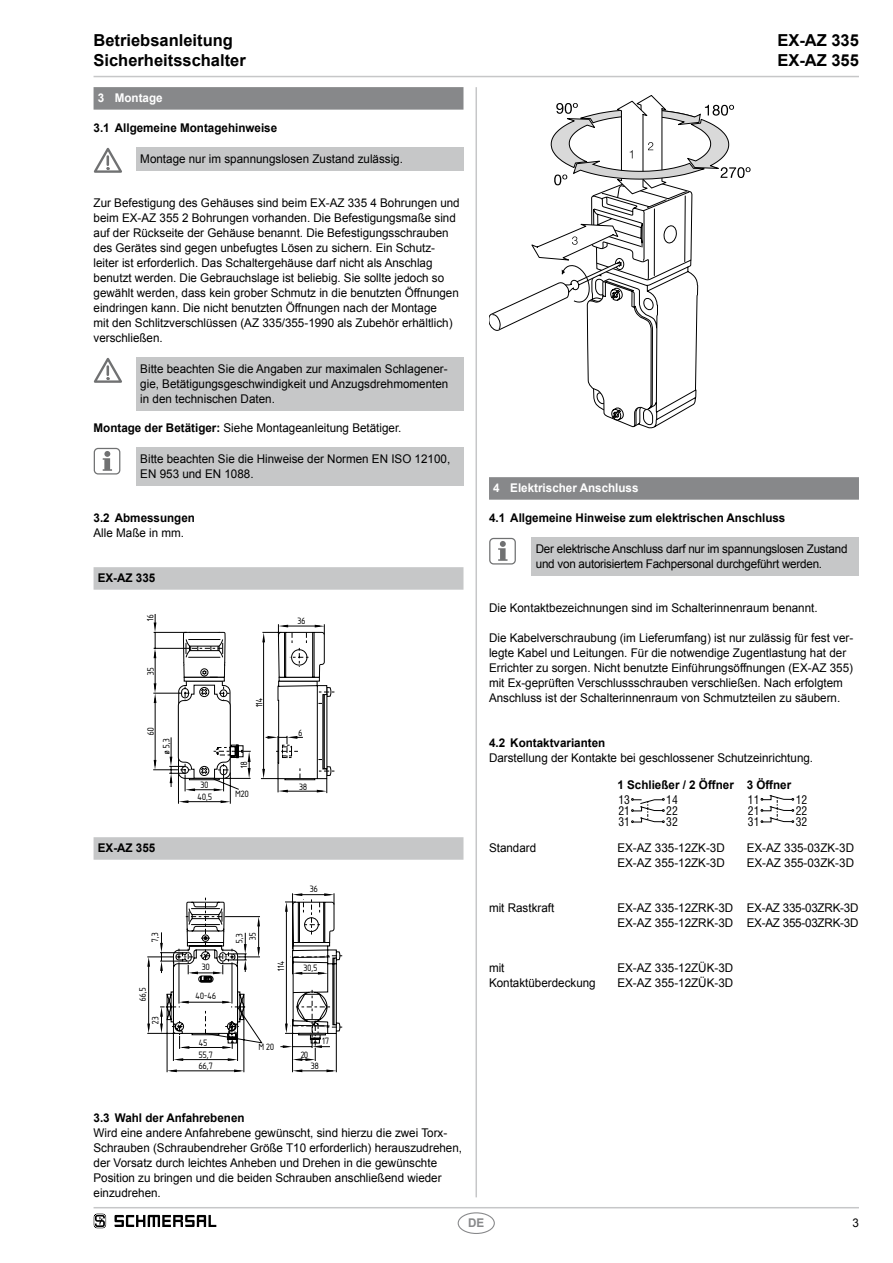
<style>
.page{position:relative;width:893px;height:1263px;background:#fff}
.page>*{position:absolute;margin:0;border:0;box-sizing:border-box;transform-origin:0 0}
.t1{font:700 16.5px/19.8px "Arial";color:#000}
.t2{font:14.4px/22.8px "Isonorm 3098";color:#000}
.t3{font:12px/15px "Arial";color:#000}
.t4{font:700 12px "Arial";color:#000}
.t5{font:12px/15px "Arial";letter-spacing:-.02em;color:#000}
.t6{font:700 12px "Arial";color:#fff}
.t7{font:700 12px "Arial";color:#87888a}
.t8{font:condensed 11.55px/11.2px "Swiss 721 BT";color:#000;text-align:justify}
.s1{font-weight:700}
</style>
<div class="page">
<svg style="left:94px;top:1213px;width:12px;height:15px"></svg>
<svg style="left:115px;top:1215px;width:101px;height:12px"></svg>
<hr style="left:94px;top:1207px;width:765px;height:1px;background:#c6c7c8">
<hr style="left:94px;top:76px;width:765px;height:1px;background:#c6c7c8">
<hr style="left:475px;top:87px;width:2px;height:1110px;background:#c6c7c8">
<div style="left:458px;top:1212px;width:37px;height:22px;border:1px solid #87888a;border-radius:50%"></div>
<div style="left:94px;top:87px;width:369px;height:23px;background:#87888a"></div>
<div style="left:94px;top:567px;width:369px;height:23px;background:#c6c7c8"></div>
<div style="left:94px;top:837px;width:369px;height:23px;background:#c6c7c8"></div>
<div style="left:136px;top:147px;width:327px;height:24px;background:#c6c7c8"></div>
<svg style="left:94px;top:148px;width:28px;height:25px"></svg>
<div style="left:136px;top:357px;width:327px;height:54px;background:#c6c7c8"></div>
<svg style="left:94px;top:358px;width:28px;height:25px"></svg>
<div style="left:136px;top:447px;width:327px;height:39px;background:#c6c7c8"></div>
<div style="left:94px;top:448px;width:26px;height:26px;border:1px solid #707172;border-radius:4px"></div>
<svg style="left:103px;top:451px;width:9px;height:20px"></svg>
<svg style="left:153px;top:589px;width:182px;height:215px"></svg>
<svg style="left:147px;top:893px;width:195px;height:179px"></svg>
<div style="left:489px;top:477px;width:370px;height:23px;background:#87888a"></div>
<svg style="left:489px;top:95px;width:262px;height:334px"></svg>
<div style="left:531px;top:537px;width:328px;height:39px;background:#c6c7c8"></div>
<div style="left:489px;top:538px;width:27px;height:26px;border:1px solid #707172;border-radius:4px"></div>
<svg style="left:498px;top:541px;width:10px;height:20px"></svg>
<svg style="left:631px;top:798px;width:33px;height:25px"></svg>
<svg style="left:761px;top:795px;width:33px;height:28px"></svg>
<h1 class="t1" style="left:94px;top:31px;width:154px">Betriebsanleitung<br>Sicherheitsschalter</h1>
<p class="t6" style="left:98px;top:90px;width:66px">3 Montage</p>
<p class="t4" style="left:94px;top:120px;width:185px">3.1 Allgemeine Montagehinweise</p>
<p class="t3" style="left:140px;top:152px;width:264px">Montage nur im spannungslosen Zustand zulässig.</p>
<p class="t3" style="left:94px;top:196px;width:368px">Zur Befestigung des Gehäuses sind beim EX-AZ 335 4 Bohrungen und beim EX-AZ 355 2 Bohrungen vorhanden. Die Befestigungsmaße sind auf der Rückseite der Gehäuse benannt. Die Befestigungsschrauben des Gerätes sind gegen unbefugtes Lösen zu sichern. Ein Schutz&shy;leiter ist erforderlich. Das Schaltergehäuse darf nicht als Anschlag benutzt werden. Die Gebrauchslage ist beliebig. Sie sollte jedoch so gewählt werden, dass kein grober Schmutz in die benutzten Öffnungen eindringen kann. Die nicht benutzten Öffnungen nach der Montage<br>mit den Schlitzverschlüssen (AZ 335/355-1990 als Zubehör erhältlich) verschließen.</p>
<p class="t3" style="left:140px;top:362px;width:309px;text-align:justify">Bitte beachten Sie die Angaben zur maximalen Schlagener&shy;gie, Betätigungsgeschwindigkeit und Anzugsdrehmomenten in den technischen Daten.</p>
<p class="t3" style="left:94px;top:421px;width:309px"><span class="s1">Montage der Betätiger:</span> Siehe Montageanleitung Betätiger.</p>
<p class="t3" style="left:140px;top:452px;width:311px">Bitte beachten Sie die Hinweise der Normen EN ISO 12100,<br>EN 953 und EN 1088.</p>
<p class="t4" style="left:94px;top:510px;width:103px">3.2 Abmessungen</p>
<p class="t3" style="left:94px;top:526px;width:92px">Alle Maße in mm.</p>
<p class="t4" style="left:98px;top:570px;width:59px">EX-AZ 335</p>
<p class="t2" style="left:137px;top:621px;width:8px;rotate:-90deg">16</p>
<p class="t2" style="left:137px;top:675px;width:10px;rotate:-90deg">35</p>
<p class="t2" style="left:137px;top:735px;width:10px;rotate:-90deg">60</p>
<p class="t2" style="left:153px;top:754px;width:17px;rotate:-90deg">ø5,3</p>
<p class="t4" style="left:98px;top:840px;width:59px">EX-AZ 355</p>
<p class="t2" style="left:201px;top:772px;width:10px">30</p>
<p class="t2" style="left:198px;top:783px;width:16px">40,5</p>
<p class="t2" style="left:246px;top:707px;width:12px;rotate:-90deg">114</p>
<p class="t2" style="left:231px;top:768px;width:8px;rotate:-90deg">18</p>
<p class="t2" style="left:236px;top:780px;width:15px">M20</p>
<p class="t2" style="left:298px;top:608px;width:10px">36</p>
<p class="t2" style="left:299px;top:719px;width:6px">6</p>
<p class="t2" style="left:299px;top:773px;width:10px">38</p>
<p class="t2" style="left:310px;top:875px;width:10px">36</p>
<p class="t2" style="left:142px;top:942px;width:12px;rotate:-90deg">7,3</p>
<p class="t2" style="left:231px;top:943px;width:12px;line-height:13.4px;rotate:-90deg">5,3<br>35</p>
<p class="t2" style="left:202px;top:954px;width:10px">30</p>
<p class="t2" style="left:304px;top:954px;width:16px">30,5</p>
<p class="t2" style="left:268px;top:970px;width:12px;rotate:-90deg">114</p>
<p class="t2" style="left:129px;top:1001px;width:16px;rotate:-90deg">66,5</p>
<p class="t2" style="left:142px;top:1023px;width:10px;rotate:-90deg">23</p>
<p class="t2" style="left:196px;top:983px;width:22px">40-46</p>
<p class="t2" style="left:199px;top:1030px;width:16px">45<br>66,7</p>
<p class="t2" style="left:259px;top:1034px;width:17px">M20</p>
<p class="t2" style="left:199px;top:1041px;width:16px">55,7</p>
<p class="t2" style="left:301px;top:1041px;width:9px">20</p>
<p class="t2" style="left:323px;top:1027px;width:8px">17</p>
<p class="t2" style="left:311px;top:1052px;width:10px">38</p>
<p class="t4" style="left:94px;top:1110px;width:153px">3.3 Wahl der Anfahrebenen</p>
<p class="t3" style="left:94px;top:1126px;width:370px">Wird eine andere Anfahrebene gewünscht, sind hierzu die zwei Torx-Schrauben (Schraubendreher Größe T10 erforderlich) herauszudrehen, der Vorsatz durch leichtes Anheben und Drehen in die gewünschte Position zu bringen und die beiden Schrauben anschließend wieder einzudrehen.</p>
<h1 class="t1" style="left:777px;top:31px;width:83px">EX-AZ 335<br>EX-AZ 355</h1>
<p class="t6" style="left:493px;top:480px;width:147px">4 Elektrischer Anschluss</p>
<p class="t4" style="left:489px;top:510px;width:298px">4.1 Allgemeine Hinweise zum elektrischen Anschluss</p>
<p class="t5" style="left:536px;top:542px;width:313px">Der elektrische Anschluss darf nur im spannungslosen Zustand und von autorisiertem Fachpersonal durchgeführt werden.</p>
<p class="t3" style="left:489px;top:601px;width:330px">Die Kontaktbezeichnungen sind im Schalterinnenraum benannt.</p>
<p class="t3" style="left:489px;top:631px;width:366px">Die Kabelverschraubung (im Lieferumfang) ist nur zulässig für fest ver&shy;legte Kabel und Leitungen. Für die notwendige Zugentlastung hat der Errichter zu sorgen. Nicht benutzte Einführungsöffnungen (EX-AZ 355) mit Ex-geprüften Verschlussschrauben verschließen. Nach erfolgtem Anschluss ist der Schalterinnenraum von Schmutzteilen zu säubern.</p>
<p class="t4" style="left:489px;top:735px;width:118px">4.2 Kontaktvarianten</p>
<p class="t3" style="left:489px;top:751px;width:326px">Darstellung der Kontakte bei geschlossener Schutzeinrichtung.</p>
<p class="t4" style="left:617px;top:776px;width:175px">1 Schließer / 2 Öffner 3 Öffner</p>
<p class="t8" style="left:618px;top:794px;width:13px">13<br>21<br>31</p>
<p class="t8" style="left:666px;top:794px;width:13px">14<br>22<br>32</p>
<p class="t8" style="left:748px;top:794px;width:13px">11<br>21<br>31</p>
<p class="t8" style="left:796px;top:794px;width:13px">12<br>22<br>32</p>
<p class="t3" style="left:489px;top:840px;width:49px">Standard</p>
<p class="t3" style="left:617px;top:841px;width:109px">EX-AZ 335-12ZK-3D<br>EX-AZ 355-12ZK-3D</p>
<p class="t3" style="left:747px;top:841px;width:109px">EX-AZ 335-03ZK-3D<br>EX-AZ 355-03ZK-3D</p>
<p class="t3" style="left:489px;top:901px;width:67px">mit Rastkraft</p>
<p class="t3" style="left:617px;top:901px;width:117px">EX-AZ 335-12ZRK-3D<br>EX-AZ 355-12ZRK-3D</p>
<p class="t5" style="left:747px;top:901px;width:113px">EX-AZ 335-03ZRK-3D<br>EX-AZ 355-03ZRK-3D</p>
<p class="t3" style="left:489px;top:961px;width:108px">mit<br>Kontaktüberdeckung</p>
<p class="t3" style="left:617px;top:961px;width:117px">EX-AZ 335-12ZÜK-3D<br>EX-AZ 355-12ZÜK-3D</p>
<p class="t7" style="left:468px;top:1215px;width:18px">DE</p>
<p class="t3" style="left:852px;top:1216px;width:8px">3</p>
</div>
